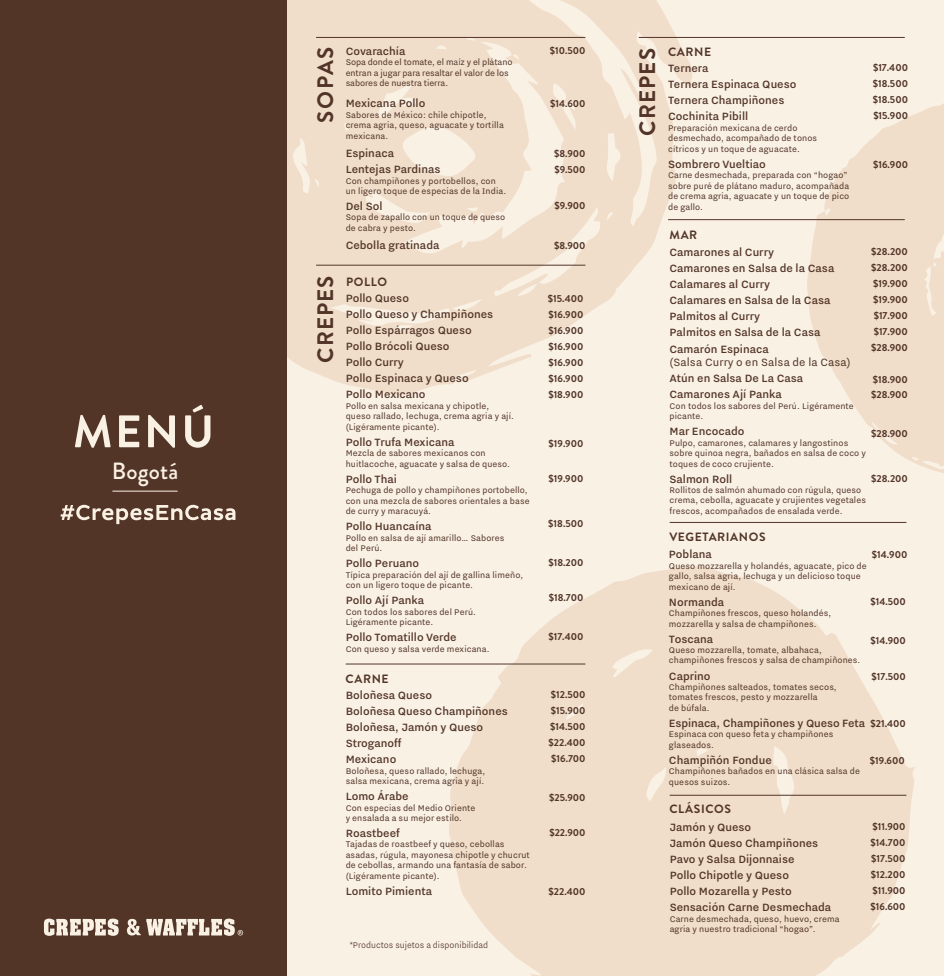
<style>
.page{position:relative;width:944px;height:976px;background:#fff}
.page>*{position:absolute;margin:0;border:0;box-sizing:border-box;transform-origin:0 0}
.t1{font:500 23.4px "Brandon Grotesque";letter-spacing:.01em;color:#faf0e3}
.t2{font:700 22.35px "Brandon Grotesque";letter-spacing:.05em;color:#523528}
.t3{font:500 13.05px/16px "Nitti Grotesk";color:#523528}
.t4{font:13.05px "Nitti Grotesk";letter-spacing:.01em;color:#523528}
.t5{font:700 12px "Brandon Grotesque";letter-spacing:.05em;color:#523528}
.t6{font:300 10.5px "Nitti Grotesk";color:#523528}
.t7{font:10.2px/10.5px "Nitti Grotesk";letter-spacing:.01em;color:#523528}
.t8{font:700 10.2px/16px "Brandon Grotesque";color:#523528;text-align:justify}
</style>
<div class="page">
<div style="left:287px;top:0;width:657px;height:976px;background:#faf1e5"></div>
<svg style="left:446px;top:564px;width:469px;height:412px;background:#f2e1cf"></svg>
<svg style="left:807px;top:91px;width:137px;height:388px;background:#f3e3d2"></svg>
<svg style="left:287px;top:0;width:406px;height:396px;background:#f2e2d1"></svg>
<hr style="left:316px;top:265px;width:269px;height:1px;background:#523528">
<hr style="left:346px;top:663px;width:239px;height:1px;background:#523528">
<hr style="left:316px;top:37px;width:269px;height:1px;background:#523528">
<hr style="left:639px;top:37px;width:265px;height:1px;background:#523528">
<hr style="left:668px;top:219px;width:236px;height:1px;background:#523528">
<div style="left:0;top:0;width:287px;height:976px;background:#523527"></div>
<svg style="left:127px;top:918px;width:116px;height:17px"></svg>
<svg style="left:44px;top:918px;width:75px;height:17px"></svg>
<svg style="left:75px;top:415px;width:36px;height:33px"></svg>
<svg style="left:119px;top:415px;width:20px;height:32px"></svg>
<svg style="left:148px;top:415px;width:27px;height:33px"></svg>
<svg style="left:185px;top:405px;width:25px;height:43px"></svg>
<hr style="left:112px;top:490px;width:66px;height:1px;background:#faf1e5">
<hr style="left:669px;top:795px;width:237px;height:1px;background:#523528">
<hr style="left:669px;top:522px;width:237px;height:1px;background:#523528">
<svg style="left:61px;top:505px;width:174px;height:19px"></svg>
<h1 class="t1" style="left:112px;top:454px;width:68px">Bogotá</h1>
<h2 class="t2" style="left:310px;top:123px;width:78px;rotate:-90deg">SOPAS</h2>
<h2 class="t2" style="left:310px;top:363px;width:89px;rotate:-90deg">CREPES</h2>
<p class="t3" style="left:346px;top:43px;width:61px">Covarachía</p>
<p class="t7" style="left:346px;top:57px;width:168px">Sopa donde el tomate, el maíz y el plátano entran a jugar para resaltar el valor de los sabores de nuestra tierra.</p>
<p class="t3" style="left:346px;top:95px;width:81px">Mexicana Pollo</p>
<p class="t7" style="left:346px;top:109px;width:160px">Sabores de México: chile chipotle, crema agria, queso, aguacate y tortilla mexicana.</p>
<p class="t3" style="left:346px;top:145px;width:96px">Espinaca<br>Lentejas Pardinas</p>
<p class="t7" style="left:346px;top:175px;width:162px">Con champiñones y portobellos, con un ligero toque de especias de la India.</p>
<p class="t3" style="left:346px;top:198px;width:38px">Del Sol</p>
<p class="t7" style="left:346px;top:212px;width:161px">Sopa de zapallo con un toque de queso de cabra y pesto.</p>
<p class="t3" style="left:346px;top:237px;width:95px">Cebolla gratinada</p>
<p class="t5" style="left:346px;top:273px;width:42px">POLLO</p>
<p class="t3" style="left:346px;top:290px;width:149px">Pollo Queso<br>Pollo Queso y Champiñones<br>Pollo Espárragos Queso<br>Pollo Brócoli Queso<br>Pollo Curry<br>Pollo Espinaca y Queso<br>Pollo Mexicano</p>
<p class="t7" style="left:346px;top:400px;width:170px">Pollo en salsa mexicana y chipotle, queso rallado, lechuga, crema agria y ají. (Ligéramente picante).</p>
<p class="t3" style="left:346px;top:433px;width:110px">Pollo Trufa Mexicana</p>
<p class="t7" style="left:346px;top:447px;width:166px">Mezcla de sabores mexicanos con huitlacoche, aguacate y salsa de queso.</p>
<p class="t3" style="left:346px;top:470px;width:53px">Pollo Thai</p>
<p class="t7" style="left:346px;top:484px;width:186px">Pechuga de pollo y champiñones portobello, con una mezcla de sabores orientales a base de curry y maracuyá.</p>
<p class="t3" style="left:346px;top:518px;width:87px">Pollo Huancaína</p>
<p class="t7" style="left:346px;top:532px;width:160px">Pollo en salsa de ají amarillo… Sabores del Perú.</p>
<p class="t3" style="left:346px;top:555px;width:75px">Pollo Peruano</p>
<p class="t7" style="left:346px;top:569px;width:179px">Típica preparación del ají de gallina limeño, con un ligero toque de picante.</p>
<p class="t3" style="left:346px;top:592px;width:80px">Pollo Ají Panka</p>
<p class="t7" style="left:346px;top:606px;width:132px">Con todos los sabores del Perú.<br>Ligéramente picante.</p>
<p class="t3" style="left:346px;top:629px;width:112px">Pollo Tomatillo Verde</p>
<p class="t7" style="left:346px;top:643px;width:145px">Con queso y salsa verde mexicana.</p>
<p class="t5" style="left:345px;top:670px;width:45px">CARNE</p>
<p class="t3" style="left:346px;top:686px;width:164px">Boloñesa Queso<br>Boloñesa Queso Champiñones<br>Boloñesa, Jamón y Queso<br>Stroganoff<br>Mexicano</p>
<p class="t7" style="left:346px;top:765px;width:141px">Boloñesa, queso rallado, lechuga, salsa mexicana, crema agria y ají.</p>
<p class="t3" style="left:346px;top:787px;width:64px">Lomo Árabe</p>
<p class="t7" style="left:346px;top:802px;width:131px">Con especias del Medio Oriente y ensalada a su mejor estilo.</p>
<p class="t3" style="left:346px;top:824px;width:56px">Roastbeef</p>
<p class="t7" style="left:346px;top:839px;width:186px">Tajadas de roastbeef y queso, cebollas asadas, rúgula, mayonesa chipotle y chucrut de cebollas, armando una fantasía de sabor. (Ligéramente picante).</p>
<p class="t3" style="left:346px;top:882px;width:88px">Lomito Pimienta</p>
<p class="t6" style="left:350px;top:939px;width:140px">*Productos sujetos a disponibilidad</p>
<p class="t8" style="left:550px;top:43px;width:37px">$10.500</p>
<p class="t8" style="left:550px;top:95px;width:37px">$14.600</p>
<p class="t8" style="left:554px;top:145px;width:33px">$8.900 $9.500</p>
<p class="t8" style="left:554px;top:198px;width:33px">$9.900</p>
<p class="t8" style="left:554px;top:238px;width:33px">$8.900</p>
<p class="t8" style="left:548px;top:290px;width:37px">$15.400 $16.900 $16.900 $16.900 $16.900 $16.900 $18.900</p>
<p class="t8" style="left:548px;top:435px;width:36px">$19.900</p>
<p class="t8" style="left:548px;top:471px;width:36px">$19.900</p>
<p class="t8" style="left:548px;top:516px;width:37px">$18.500</p>
<p class="t8" style="left:548px;top:555px;width:37px">$18.200</p>
<p class="t8" style="left:549px;top:589px;width:36px">$18.700</p>
<p class="t8" style="left:548px;top:628px;width:36px">$17.400</p>
<p class="t8" style="left:548px;top:686px;width:38px">$12.500 $15.900 $14.500 $22.400 $16.700</p>
<p class="t8" style="left:549px;top:789px;width:38px">$25.900</p>
<p class="t8" style="left:549px;top:824px;width:38px">$22.900</p>
<p class="t8" style="left:548px;top:883px;width:38px">$22.400</p>
<h2 class="t2" style="left:632px;top:136px;width:89px;rotate:-90deg">CREPES</h2>
<p class="t5" style="left:668px;top:44px;width:45px">CARNE</p>
<p class="t3" style="left:668px;top:60px;width:130px">Ternera<br>Ternera Espinaca Queso<br>Ternera Champiñones<br>Cochinita Pibill</p>
<p class="t7" style="left:668px;top:122px;width:151px">Preparación mexicana de cerdo desmechado, acompañado de tonos cítricos y un toque de aguacate.</p>
<p class="t3" style="left:668px;top:156px;width:99px">Sombrero Vueltiao</p>
<p class="t7" style="left:668px;top:170px;width:183px">Carne desmechada, preparada con “hogao” sobre puré de plátano maduro, acompañada de crema agria, aguacate y un toque de pico de gallo.</p>
<p class="t8" style="left:872px;top:60px;width:37px">$17.400 $18.500 $18.500 $15.900</p>
<p class="t8" style="left:873px;top:156px;width:36px">$16.900</p>
<p class="t5" style="left:669px;top:227px;width:29px">MAR</p>
<p class="t3" style="left:669px;top:244px;width:166px">Camarones al Curry<br>Camarones en Salsa de la Casa<br>Calamares al Curry<br>Calamares en Salsa de la Casa<br>Palmitos al Curry<br>Palmitos en Salsa de la Casa<br>Camarón Espinaca</p>
<p class="t4" style="left:669px;top:355px;width:183px">(Salsa Curry o en Salsa de la Casa)</p>
<p class="t3" style="left:669px;top:370px;width:135px">Atún en Salsa De La Casa<br>Camarones Ají Panka</p>
<p class="t7" style="left:669px;top:400px;width:186px">Con todos los sabores del Perú. Ligéramente picante.</p>
<p class="t3" style="left:669px;top:423px;width:77px">Mar Encocado</p>
<p class="t7" style="left:669px;top:437px;width:198px">Pulpo, camarones, calamares y langostinos sobre quinoa negra, bañados en salsa de coco y toques de coco crujiente.</p>
<p class="t3" style="left:669px;top:470px;width:64px">Salmon Roll</p>
<p class="t7" style="left:669px;top:484px;width:198px">Rollitos de salmón ahumado con rúgula, queso crema, cebolla, aguacate y crujientes vegetales frescos, acompañados de ensalada verde.</p>
<p class="t8" style="left:871px;top:243px;width:38px">$28.200 $28.200 $19.900 $19.900 $17.900 $17.900 $28.900</p>
<p class="t8" style="left:871px;top:371px;width:38px;line-height:15px">$18.900 $28.900</p>
<p class="t8" style="left:871px;top:425px;width:38px">$28.900</p>
<p class="t8" style="left:871px;top:470px;width:38px">$28.200</p>
<p class="t5" style="left:669px;top:529px;width:98px">VEGETARIANOS</p>
<p class="t3" style="left:669px;top:546px;width:45px">Poblana</p>
<p class="t7" style="left:669px;top:560px;width:199px">Queso mozzarella y holandés, aguacate, pico de gallo, salsa agria, lechuga y un delicioso toque mexicano de ají.</p>
<p class="t3" style="left:669px;top:593px;width:57px">Normanda</p>
<p class="t7" style="left:669px;top:607px;width:164px">Champiñones frescos, queso holandés, mozzarella y salsa de champiñones.</p>
<p class="t3" style="left:669px;top:630px;width:46px">Toscana</p>
<p class="t7" style="left:669px;top:644px;width:193px">Queso mozzarella, tomate, albahaca, champiñones frescos y salsa de champiñones.</p>
<p class="t3" style="left:669px;top:667px;width:43px">Caprino</p>
<p class="t7" style="left:669px;top:681px;width:169px">Champiñones salteados, tomates secos, tomates frescos, pesto y mozzarella<br>de búfala.</p>
<p class="t3" style="left:669px;top:714px;width:198px">Espinaca, Champiñones y Queso Feta</p>
<p class="t7" style="left:669px;top:729px;width:166px">Espinaca con queso feta y champiñones glaseados.</p>
<p class="t3" style="left:669px;top:751px;width:104px">Champiñón Fondue</p>
<p class="t7" style="left:669px;top:766px;width:192px">Champiñones bañados en una clásica salsa de quesos suizos.</p>
<p class="t8" style="left:872px;top:546px;width:37px">$14.900</p>
<p class="t8" style="left:870px;top:593px;width:37px">$14.500</p>
<p class="t8" style="left:870px;top:632px;width:37px">$14.900</p>
<p class="t8" style="left:871px;top:668px;width:36px">$17.500</p>
<p class="t8" style="left:870px;top:715px;width:37px">$21.400</p>
<p class="t8" style="left:870px;top:752px;width:36px">$19.600</p>
<p class="t5" style="left:669px;top:800px;width:63px">CLÁSICOS</p>
<p class="t3" style="left:669px;top:818px;width:163px">Jamón y Queso<br>Jamón Queso Champiñones<br>Pavo y Salsa Dijonnaise<br>Pollo Chipotle y Queso<br>Pollo Mozarella y Pesto<br>Sensación Carne Desmechada</p>
<p class="t7" style="left:669px;top:913px;width:171px">Carne desmechada, queso, huevo, crema agria y nuestro tradicional “hogao”.</p>
<p class="t8" style="left:870px;top:818px;width:36px">$11.900 $14.700 $17.500 $12.200 $11.900 $16.600</p>
</div>
